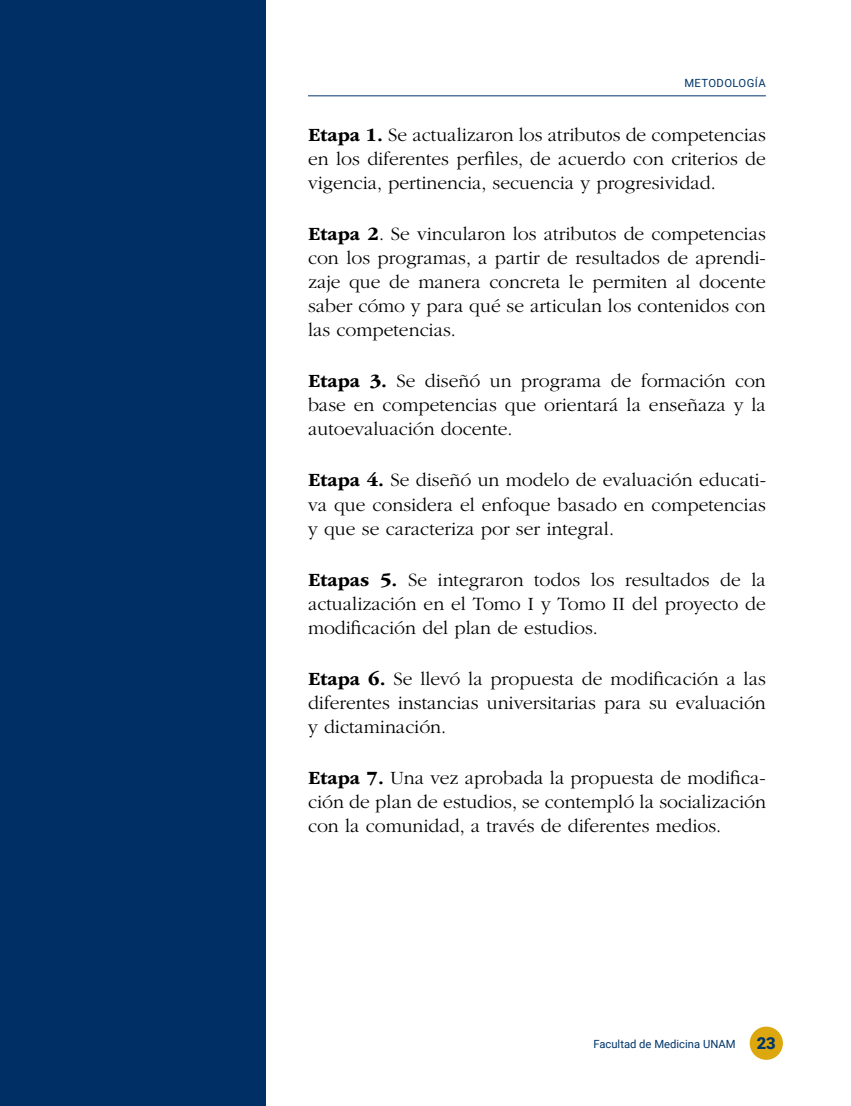
<style>
.page{position:relative;width:851px;height:1106px;background:#fff}
.page>*{position:absolute;margin:0;border:0;box-sizing:border-box;transform-origin:0 0}
.t1{font:300 19.5px/24px "ITC Garamond Std";color:#000;text-align:justify}
.t2{font:900 16.5px "Roboto";color:#00356a}
.t3{font:11.25px "Roboto";color:#00356a}
.t4{font:11.25px "Roboto";letter-spacing:.035em;color:#00356a}
.s1{font-weight:700}
</style>
<div class="page">
<div style="left:0;top:0;width:266px;height:1106px;background:#002f65"></div>
<div style="left:749px;top:1026px;width:33px;height:33px;background:#dca70f;border-radius:50%"></div>
<hr style="left:308px;top:96px;width:457px;height:1px;background:#00356a">
<p class="t4" style="left:684px;top:75px;width:83px">METODOLOGÍA</p>
<p class="t1" style="left:308px;top:123px;width:459px"><span class="s1">Etapa 1.</span> Se actualizaron los atributos de competencias en los diferentes perfiles, de acuerdo con criterios de vigencia, pertinencia, secuencia y progresividad.</p>
<p class="t1" style="left:308px;top:222px;width:459px"><span class="s1">Etapa 2</span>. Se vincularon los atributos de competencias con los programas, a partir de resultados de aprendi&shy;zaje que de manera concreta le permiten al docente saber cómo y para qué se articulan los contenidos con las competencias.</p>
<p class="t1" style="left:308px;top:369px;width:459px"><span class="s1">Etapa 3.</span> Se diseñó un programa de formación con base en competencias que orientará la enseñaza y la autoevaluación docente.</p>
<p class="t1" style="left:308px;top:468px;width:459px"><span class="s1">Etapa 4.</span> Se diseñó un modelo de evaluación educati&shy;va que considera el enfoque basado en competencias y que se caracteriza por ser integral.</p>
<p class="t1" style="left:308px;top:567px;width:459px"><span class="s1">Etapas 5.</span> Se integraron todos los resultados de la actualización en el Tomo I y Tomo II del proyecto de modificación del plan de estudios.</p>
<p class="t1" style="left:308px;top:666px;width:459px"><span class="s1">Etapa 6.</span> Se llevó la propuesta de modificación a las diferentes instancias universitarias para su evaluación y dictaminación.</p>
<p class="t1" style="left:308px;top:765px;width:459px"><span class="s1">Etapa 7.</span> Una vez aprobada la propuesta de modifica&shy;ción de plan de estudios, se contempló la socialización con la comunidad, a través de diferentes medios.</p>
<p class="t3" style="left:593px;top:1036px;width:144px">Facultad de Medicina UNAM</p>
<p class="t2" style="left:756px;top:1032px;width:21px">23</p>
</div>
